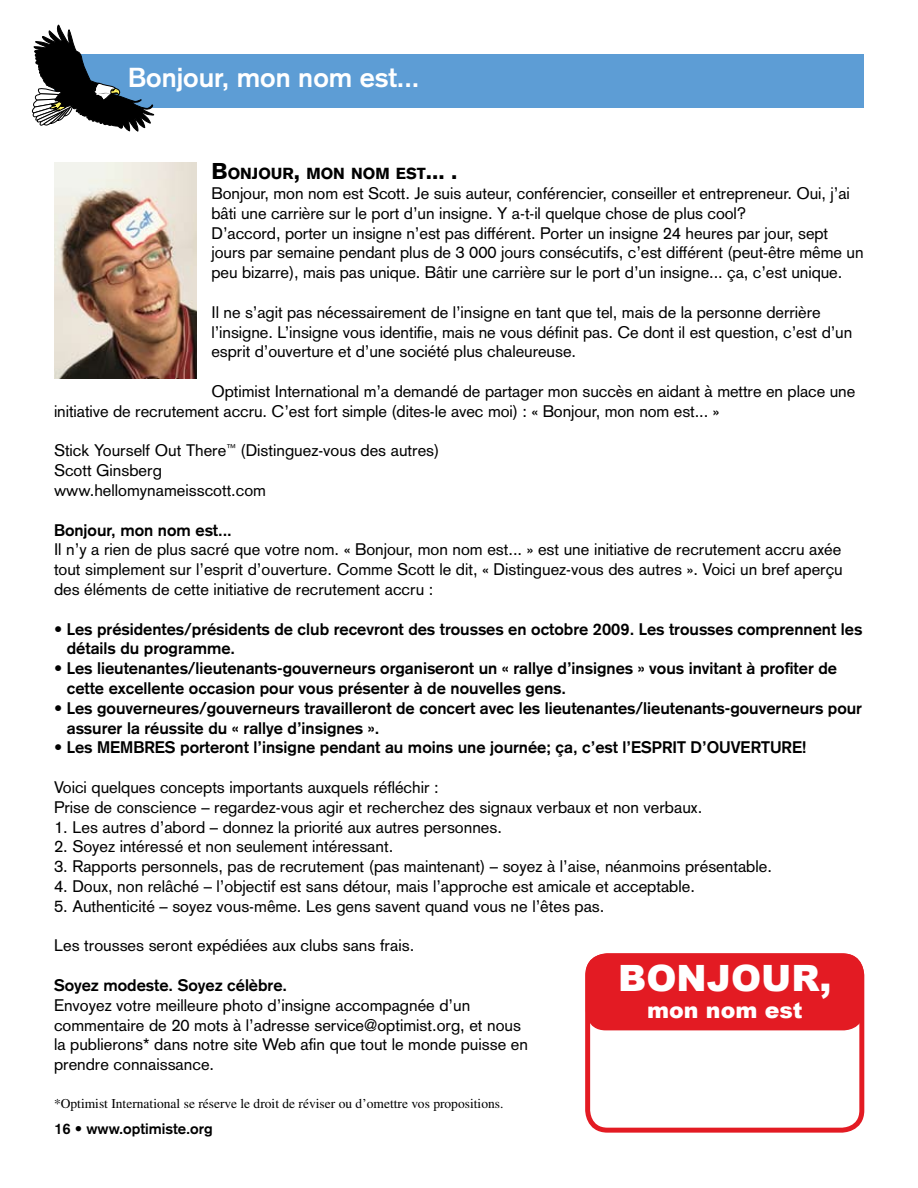
<style>
.page{position:relative;width:918px;height:1188px;background:#fff}
.page>*{position:absolute;margin:0;border:0;box-sizing:border-box;transform-origin:0 0}
.t1{font:900 36.3px "Arial";color:#fff}
.t2{font:700 27px "Akzidenz Grotesk";color:#fff}
.t3{font:700 27px "Chalkboard";letter-spacing:-.025em;color:#fff}
.t4{font:900 22.05px "Arial";color:#fff}
.t5{font:16.5px/19.8px "Akzidenz Grotesk";color:#000}
.t6{font:700 16.5px/19.8px "Akzidenz Grotesk";color:#000}
.t7{font:900 15.75px "Akzidenz Grotesk";color:#000}
.t8{font:700 15px "Akzidenz Grotesk";color:#000}
.t9{font:13.5px "Times";color:#000}
.s1{font-size:22.5px}
</style>
<div class="page">
<div style="left:54px;top:54px;width:810px;height:54px;background:#5d9dd5"></div>
<svg style="left:32px;top:25px;width:122px;height:106px"></svg>
<img style="left:54px;top:162px;width:143px;height:216px">
<div style="left:585px;top:953px;width:279px;height:180px;border:5px solid #e31b23;border-radius:20px"></div>
<div style="left:586px;top:954px;width:278px;height:76px;background:#e31b23;border-radius:20px"></div>
<h2 class="t2" style="left:128px;top:61px;width:293px">Bonjour, mon nom est...</h2>
<h2 class="t3" style="left:135px;top:67px;width:71px">Notes</h2>
<p class="t7" style="left:212px;top:164px;width:247px"><span class="s1">B</span>ONJOUR<span class="s1">,</span> MON NOM EST<span class="s1">... .</span></p>
<p class="t5" style="left:212px;top:183px;width:654px">Bonjour, mon nom est Scott. Je suis auteur, conférencier, conseiller et entrepreneur. Oui, j’ai bâti une carrière sur le port d’un insigne. Y a-t-il quelque chose de plus cool?<br>D’accord, porter un insigne n’est pas différent. Porter un insigne 24 heures par jour, sept jours par semaine pendant plus de 3 000 jours consécutifs, c’est différent (peut-être même un peu bizarre), mais pas unique. Bâtir une carrière sur le port d’un insigne... ça, c’est unique.</p>
<p class="t5" style="left:212px;top:302px;width:642px">Il ne s’agit pas nécessairement de l’insigne en tant que tel, mais de la personne derrière l’insigne. L’insigne vous identifie, mais ne vous définit pas. Ce dont il est question, c’est d’un esprit d’ouverture et d’une société plus chaleureuse.</p>
<p class="t5" style="left:54px;top:381px;width:803px;text-indent:158px">Optimist International m’a demandé de partager mon succès en aidant à mettre en place une initiative de recrutement accru. C’est fort simple (dites-le avec moi) : « Bonjour, mon nom est... »</p>
<p class="t5" style="left:54px;top:441px;width:387px">Stick Yourself Out There<sup>™</sup> (Distinguez-vous des autres)<br>Scott Ginsberg<br>www.hellomynameisscott.com</p>
<p class="t6" style="left:54px;top:520px;width:179px">Bonjour, mon nom est...</p>
<p class="t5" style="left:54px;top:540px;width:790px;text-align:justify">Il n’y a rien de plus sacré que votre nom. « Bonjour, mon nom est... » est une initiative de recrutement accru axée tout simplement sur l’esprit d’ouverture. Comme Scott le dit, « Distinguez-vous des autres ». Voici un bref aperçu des éléments de cette initiative de recrutement accru :</p>
<p class="t6" style="left:67px;top:619px;width:797px;text-indent:-13px">• Les présidentes/présidents de club recevront des trousses en octobre 2009. Les trousses comprennent les détails du programme.</p>
<p class="t6" style="left:67px;top:658px;width:772px;text-indent:-13px">• Les lieutenantes/lieutenants-gouverneurs organiseront un « rallye d’insignes » vous invitant à profiter de cette excellente occasion pour vous présenter à de nouvelles gens.</p>
<p class="t6" style="left:67px;top:698px;width:797px;text-indent:-13px">• Les gouverneures/gouverneurs travailleront de concert avec les lieutenantes/lieutenants-gouverneurs pour assurer la réussite du « rallye d’insignes ».</p>
<p class="t6" style="left:54px;top:738px;width:754px">• Les MEMBRES porteront l’insigne pendant au moins une journée; ça, c’est l’ESPRIT D’OUVERTURE!</p>
<p class="t5" style="left:54px;top:777px;width:650px">Voici quelques concepts importants auxquels réfléchir :<br>Prise de conscience – regardez-vous agir et recherchez des signaux verbaux et non verbaux.</p>
<p class="t5" style="left:54px;top:817px;width:450px">1. Les autres d’abord – donnez la priorité aux autres personnes.</p>
<p class="t5" style="left:54px;top:837px;width:341px">2. Soyez intéressé et non seulement intéressant.</p>
<p class="t5" style="left:54px;top:857px;width:719px">3. Rapports personnels, pas de recrutement (pas maintenant) – soyez à l’aise, néanmoins présentable.</p>
<p class="t5" style="left:54px;top:876px;width:643px">4. Doux, non relâché – l’objectif est sans détour, mais l’approche est amicale et acceptable.</p>
<p class="t5" style="left:54px;top:896px;width:552px">5. Authenticité – soyez vous-même. Les gens savent quand vous ne l’êtes pas.</p>
<p class="t5" style="left:54px;top:936px;width:362px">Les trousses seront expédiées aux clubs sans frais.</p>
<p class="t6" style="left:54px;top:975px;width:235px">Soyez modeste. Soyez célèbre.</p>
<p class="t5" style="left:54px;top:995px;width:476px">Envoyez votre meilleure photo d’insigne accompagnée d’un commentaire de 20 mots à l’adresse service@optimist.org, et nous la publierons* dans notre site Web afin que tout le monde puisse en prendre connaissance.</p>
<p class="t9" style="left:54px;top:1096px;width:451px">*Optimist International se réserve le droit de réviser ou d’omettre vos propositions.</p>
<p class="t8" style="left:54px;top:1120px;width:160px">16 • www.optimiste.org</p>
<h1 class="t1" style="left:618px;top:958px;width:215px">BONJOUR,</h1>
<h3 class="t4" style="left:647px;top:997px;width:157px">mon nom est</h3>
</div>
